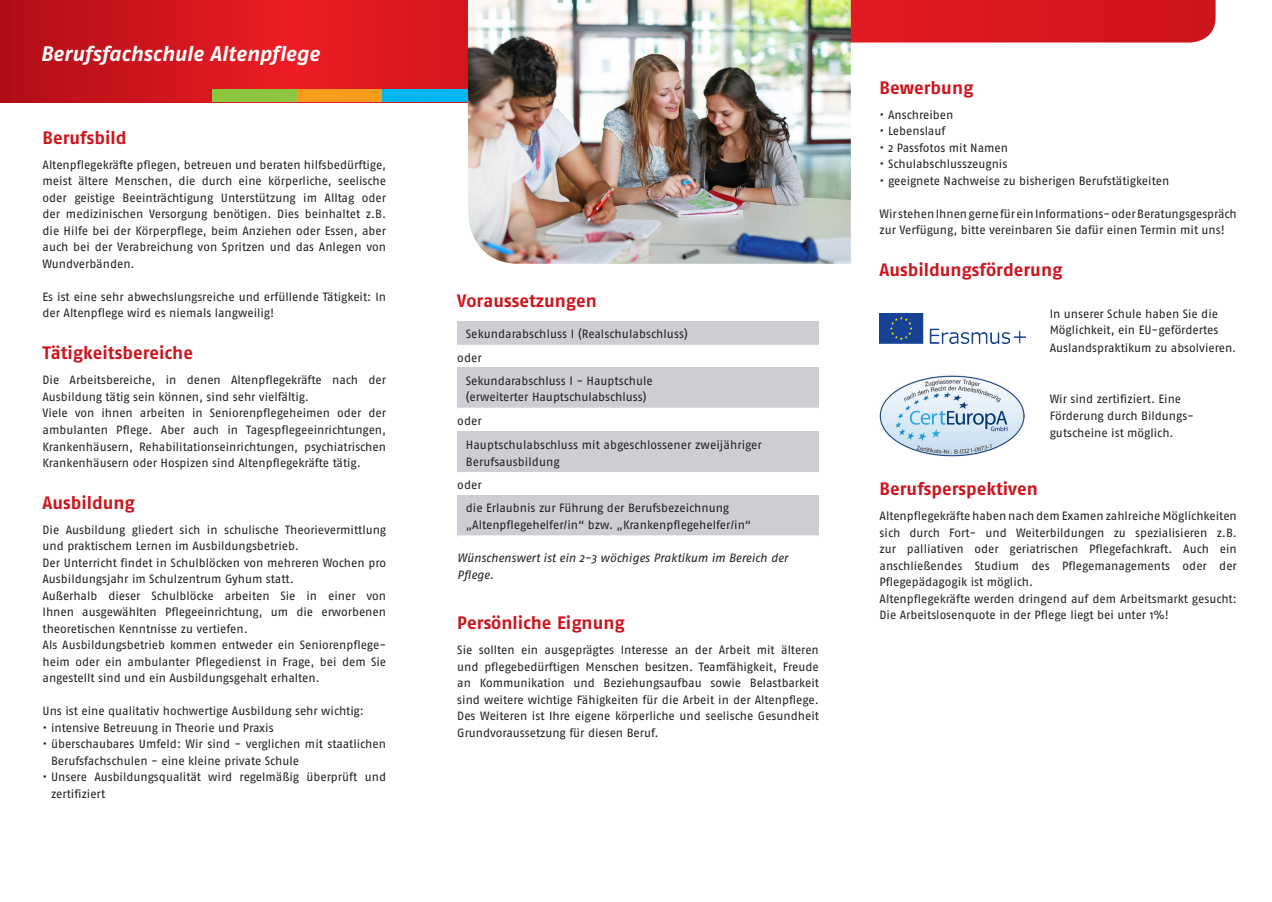
<style>
.page{position:relative;width:1272px;height:902px;background:#fff}
.page>*{position:absolute;margin:0;border:0;box-sizing:border-box;transform-origin:0 0}
.Headline_1_Innenseit{font:italic 700 21px "Fago No";letter-spacing:-.005em;color:#fff}
.Headline_2_Innenseit{font:700 18px "Fago No";color:#cd151d}
.Copy_Flyer{font:12px/16.5px "Fago No";color:#231f20}
.Headline_2_Innenseit-2{font:italic 12px/17px "Fago No";letter-spacing:-.005em;color:#231f20}
.Headline_2_Innenseit-3{font:12px "Fago No";letter-spacing:.005em;color:#231f20}
</style>
<div class="page">
<svg style="left:850px;top:0;width:365px;height:43px;background:#d81b23"></svg>
<svg style="left:0;top:0;width:468px;height:102px;background:#d3161d"></svg>
<div style="left:457px;top:321px;width:362px;height:26px;background:#cdcdd3"></div>
<hr style="left:457px;top:345px;width:362px;height:4px;background:#fff">
<div style="left:457px;top:367px;width:362px;height:43px;background:#cdcdd3"></div>
<div style="left:457px;top:407px;width:362px;height:5px;background:#fff"></div>
<div style="left:457px;top:431px;width:362px;height:43px;background:#cdcdd3"></div>
<hr style="left:457px;top:472px;width:362px;height:4px;background:#fff">
<div style="left:457px;top:495px;width:362px;height:42px;background:#cdcdd3"></div>
<svg style="left:457px;top:535px;width:362px;height:3px"></svg>
<div style="left:213px;top:89px;width:85px;height:13px;background:#8bc63e"></div>
<div style="left:298px;top:89px;width:85px;height:13px;background:#f89c1c"></div>
<div style="left:383px;top:89px;width:85px;height:13px;background:#00b6f0"></div>
<img style="left:468px;top:0;width:382px;height:264px">
<img style="left:879px;top:314px;width:146px;height:29px">
<img style="left:879px;top:375px;width:145px;height:81px">
<p class="Headline_1_Innenseit" style="left:40px;top:41px;width:281px">Berufsfachschule Altenpflege</p>
<p class="Headline_2_Innenseit" style="left:43px;top:127px;width:85px">Berufsbild</p>
<p class="Copy_Flyer" style="left:43px;top:156px;width:345px;text-align:justify">Altenpflegekräfte pflegen, betreuen und beraten hilfsbedürftige, meist ältere Menschen, die durch eine körperliche, seelische oder geistige Beeinträchtigung Unterstützung im Alltag oder der medizinischen Versorgung benötigen. Dies beinhaltet z.B. die Hilfe bei der Körperpflege, beim Anziehen oder Essen, aber auch bei der Verabreichung von Spritzen und das Anlegen von Wundverbänden.</p>
<p class="Copy_Flyer" style="left:43px;top:288px;width:345px">Es ist eine sehr abwechslungsreiche und erfüllende Tätigkeit: In der Altenpflege wird es niemals langweilig!</p>
<p class="Headline_2_Innenseit" style="left:43px;top:342px;width:152px">Tätigkeitsbereiche</p>
<p class="Copy_Flyer" style="left:43px;top:372px;width:345px">Die Arbeitsbereiche, in denen Altenpflegekräfte nach der<br>Ausbildung tätig sein können, sind sehr vielfältig.</p>
<p class="Copy_Flyer" style="left:43px;top:405px;width:345px;text-align:justify">Viele von ihnen arbeiten in Seniorenpflegeheimen oder der ambulanten Pflege. Aber auch in Tagespflegeeinrichtungen, Krankenhäusern, Rehabilitationseinrichtungen, psychiatrischen Krankenhäusern oder Hospizen sind Altenpflegekräfte tätig.</p>
<p class="Headline_2_Innenseit" style="left:43px;top:491px;width:94px">Ausbildung</p>
<p class="Copy_Flyer" style="left:43px;top:521px;width:345px">Die Ausbildung gliedert sich in schulische Theorievermittlung und praktischem Lernen im Ausbildungsbetrieb.</p>
<p class="Copy_Flyer" style="left:43px;top:554px;width:345px">Der Unterricht findet in Schulblöcken von mehreren Wochen pro<br>Ausbildungsjahr im Schulzentrum Gyhum statt.</p>
<p class="Copy_Flyer" style="left:43px;top:587px;width:345px;text-align:justify">Außerhalb dieser Schulblöcke arbeiten Sie in einer von Ihnen ausgewählten Pflegeeinrichtung, um die erworbenen theoretischen Kenntnisse zu vertiefen.</p>
<p class="Copy_Flyer" style="left:43px;top:636px;width:345px;text-align:justify">Als Ausbildungsbetrieb kommen entweder ein Seniorenpflege&shy;heim oder ein ambulanter Pflegedienst in Frage, bei dem Sie angestellt sind und ein Ausbildungsgehalt erhalten.</p>
<p class="Copy_Flyer" style="left:43px;top:702px;width:323px">Uns ist eine qualitativ hochwertige Ausbildung sehr wichtig:</p>
<p class="Copy_Flyer" style="left:43px;top:719px;width:233px">• intensive Betreuung in Theorie und Praxis</p>
<p class="Copy_Flyer" style="left:51px;top:735px;width:336px;text-indent:-9px">• überschaubares Umfeld: Wir sind - verglichen mit staatlichen<br>Berufsfachschulen - eine kleine private Schule</p>
<p class="Copy_Flyer" style="left:51px;top:768px;width:336px;text-indent:-9px">• Unsere Ausbildungsqualität wird regelmäßig überprüft und zertifiziert</p>
<p class="Headline_2_Innenseit" style="left:457px;top:289px;width:141px">Voraussetzungen</p>
<p class="Copy_Flyer" style="left:466px;top:325px;width:223px">Sekundarabschluss I (Realschulabschluss)</p>
<p class="Headline_2_Innenseit-3" style="left:457px;top:350px;width:26px">oder</p>
<p class="Copy_Flyer" style="left:466px;top:372px;width:188px">Sekundarabschluss I - Hauptschule (erweiterter Hauptschulabschluss)</p>
<p class="Headline_2_Innenseit-3" style="left:457px;top:414px;width:26px">oder</p>
<p class="Copy_Flyer" style="left:466px;top:436px;width:297px;line-height:17px">Hauptschulabschluss mit abgeschlossener zweijähriger<br>Berufsausbildung</p>
<p class="Headline_2_Innenseit-3" style="left:457px;top:478px;width:26px">oder</p>
<p class="Copy_Flyer" style="left:466px;top:500px;width:287px">die Erlaubnis zur Führung der Berufsbezeichnung „Altenpflegehelfer/in“ bzw. „Krankenpflegehelfer/in“</p>
<p class="Headline_2_Innenseit-2" style="left:457px;top:548px;width:332px">Wünschenswert ist ein 2-3 wöchiges Praktikum im Bereich der<br>Pflege.</p>
<p class="Headline_2_Innenseit" style="left:457px;top:612px;width:169px">Persönliche Eignung</p>
<p class="Copy_Flyer" style="left:457px;top:641px;width:363px;text-align:justify">Sie sollten ein ausgeprägtes Interesse an der Arbeit mit älteren und pflegebedürftigen Menschen besitzen. Teamfähigkeit, Freude an Kommunikation und Beziehungsaufbau sowie Belastbarkeit sind weitere wichtige Fähigkeiten für die Arbeit in der Altenpflege.<br>Des Weiteren ist Ihre eigene körperliche und seelische Gesundheit Grundvoraussetzung für diesen Beruf.</p>
<p class="Headline_2_Innenseit" style="left:879px;top:77px;width:95px">Bewerbung</p>
<p class="Copy_Flyer" style="left:879px;top:106px;width:75px">• Anschreiben</p>
<p class="Copy_Flyer" style="left:879px;top:123px;width:67px">• Lebenslauf</p>
<p class="Copy_Flyer" style="left:879px;top:139px;width:130px">• 2 Passfotos mit Namen</p>
<p class="Copy_Flyer" style="left:879px;top:156px;width:129px">• Schulabschlusszeugnis</p>
<p class="Copy_Flyer" style="left:879px;top:172px;width:291px">• geeignete Nachweise zu bisherigen Berufstätigkeiten</p>
<p class="Copy_Flyer" style="left:879px;top:205px;width:359px">Wir stehen Ihnen gerne für ein Informations- oder Beratungsgespräch zur Verfügung, bitte vereinbaren Sie dafür einen Termin mit uns!</p>
<p class="Headline_2_Innenseit" style="left:879px;top:259px;width:184px">Ausbildungsförderung</p>
<p class="Copy_Flyer" style="left:1049px;top:305px;width:188px">In unserer Schule haben Sie die<br>Möglichkeit, ein EU-gefördertes<br>Auslandspraktikum zu absolvieren.</p>
<p class="Copy_Flyer" style="left:1049px;top:390px;width:146px;line-height:17px">Wir sind zertifiziert. Eine<br>Förderung durch Bildungs&shy;gutscheine ist möglich.</p>
<p class="Headline_2_Innenseit" style="left:879px;top:478px;width:160px">Berufsperspektiven</p>
<p class="Copy_Flyer" style="left:879px;top:507px;width:359px;text-align:justify">Altenpflegekräfte haben nach dem Examen zahlreiche Möglichkeiten sich durch Fort- und Weiterbildungen zu spezialisieren z.B. zur palliativen oder geriatrischen Pflegefachkraft. Auch ein anschließendes Studium des Pflegemanagements oder der Pflegepädagogik ist möglich.</p>
<p class="Copy_Flyer" style="left:879px;top:590px;width:359px">Altenpflegekräfte werden dringend auf dem Arbeitsmarkt gesucht:<br>Die Arbeitslosenquote in der Pflege liegt bei unter 1%!</p>
</div>
